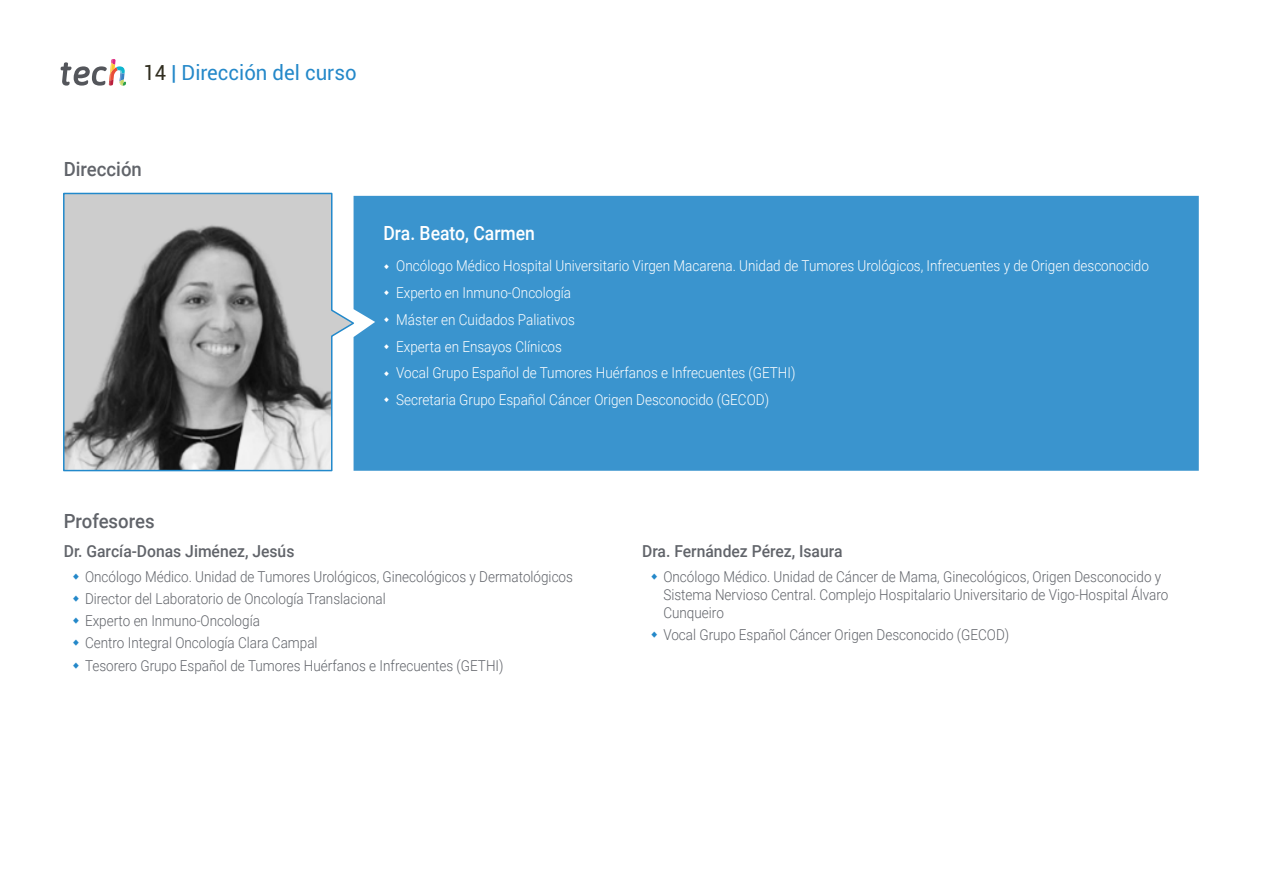
<style>
.page{position:relative;width:1263px;height:893px;background:#fff}
.page>*{position:absolute;margin:0;border:0;box-sizing:border-box;transform-origin:0 0}
.t1{font:21px "Roboto";color:#2488c9}
.t2{font:500 19.5px "Roboto";color:#61646a;scale:.95 1}
.t3{font:500 19.5px "Roboto";color:#fff;scale:.9 1}
.t4{font:500 16.5px "Roboto";color:#61646a;scale:.95 1}
.t5{font:300 15px/22.2px "Roboto";color:#61646a;scale:.9 1}
.t6{font:300 15px/26.7px "Roboto";color:#fff;scale:.9 1}
.s1{color:#312e20}
</style>
<div class="page">
<svg style="left:61px;top:59px;width:65px;height:27px"></svg>
<div style="left:356px;top:196px;width:843px;height:275px;background:#3a94ce"></div>
<svg style="left:63px;top:192px;width:293px;height:280px;background:#9c9fa1"></svg>
<svg style="left:384px;top:264px;width:5px;height:5px"></svg>
<svg style="left:384px;top:291px;width:5px;height:5px"></svg>
<svg style="left:384px;top:317px;width:5px;height:5px"></svg>
<svg style="left:384px;top:344px;width:5px;height:5px"></svg>
<svg style="left:384px;top:371px;width:5px;height:5px"></svg>
<svg style="left:384px;top:398px;width:5px;height:5px"></svg>
<h1 class="t1" style="left:144px;top:57px;width:215px"><span class="s1">14</span> | Dirección del curso</h1>
<h2 class="t2" style="left:64px;top:156px;width:84px">Dirección</h2>
<h2 class="t3" style="left:383px;top:219px;width:170px">Dra. Beato, Carmen</h2>
<p class="t6" style="left:396px;top:252px;width:838px">Oncólogo Médico Hospital Universitario Virgen Macarena. Unidad de Tumores Urológicos, Infrecuentes y de Origen desconocido Experto en Inmuno-Oncología<br>Máster en Cuidados Paliativos<br>Experta en Ensayos Clínicos<br>Vocal Grupo Español de Tumores Huérfanos e Infrecuentes (GETHI)<br>Secretaria Grupo Español Cáncer Origen Desconocido (GECOD)</p>
<h2 class="t2" style="left:64px;top:507px;width:97px">Profesores</h2>
<p class="t4" style="left:64px;top:540px;width:244px">Dr. García-Donas Jiménez, Jesús</p>
<p class="t5" style="left:85px;top:565px;width:544px">Oncólogo Médico. Unidad de Tumores Urológicos, Ginecológicos y Dermatológicos Director del Laboratorio de Oncología Translacional<br>Experto en Inmuno-Oncología<br>Centro Integral Oncología Clara Campal<br>Tesorero Grupo Español de Tumores Huérfanos e Infrecuentes (GETHI)</p>
<p class="t4" style="left:642px;top:540px;width:212px">Dra. Fernández Pérez, Isaura</p>
<p class="t5" style="left:663px;top:567px;width:563px;line-height:18px">Oncólogo Médico. Unidad de Cáncer de Mama, Ginecológicos, Origen Desconocido y<br>Sistema Nervioso Central. Complejo Hospitalario Universitario de Vigo-Hospital Álvaro<br>Cunqueiro</p>
<p class="t5" style="left:663px;top:623px;width:386px">Vocal Grupo Español Cáncer Origen Desconocido (GECOD)</p>
</div>
